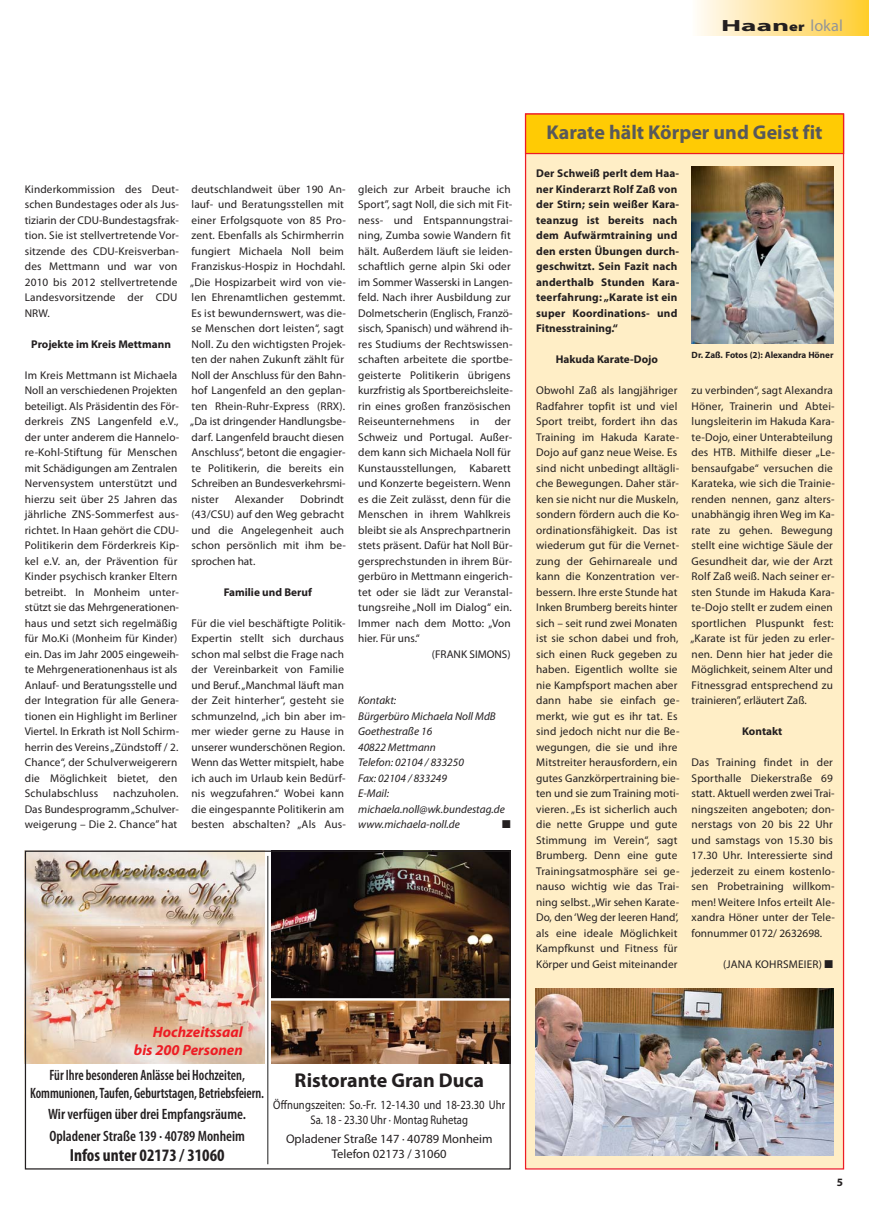
<style>
.page{position:relative;width:869px;height:1205px;background:#fff}
.page>*{position:absolute;margin:0;border:0;box-sizing:border-box;transform-origin:0 0}
.t1{font:700 20px "Myriad Pro";color:#58595b}
.t2{font:700 20px "Myriad Pro";color:#231f20}
.t3{font:700 condensed 17.5px "Myriad Pro";color:#231f20}
.t4{font:16.25px "Myriad Pro";color:#939598}
.t5{font:600 condensed 15px/18px "Myriad Pro";color:#231f20;text-align:center;scale:.9 1}
.t6{font:600 condensed 15px/21.5px "Myriad Pro";color:#231f20}
.t7{font:italic 700 15px/18px "Myriad Pro";color:#ed1c24;text-align:right}
.t8{font:12.5px/15px "Myriad Pro";color:#231f20;text-align:center;scale:.85 1}
.t9{font:12.5px/15px "Myriad Pro";color:#231f20;text-align:center}
.t10{font:11.25px/15.5px "Myriad Pro";letter-spacing:.015em;color:#231f20}
.t11{font:700 11.25px/15.5px "Myriad Pro";letter-spacing:.015em;color:#231f20}
.t12{font:italic 11.25px/15.5px "Myriad Pro";color:#231f20}
.t13{font:11.25px "Zapf Dingbats ITC";color:#231f20}
.t14{font:700 9.12px "Myriad Pro";color:#231f20}
.s1{font-weight:700;color:#231f20}
.s2{font-weight:900;font-size:13px;color:#231f20}
</style>
<div class="page">
<div style="left:691px;top:0;width:177px;height:35px;background:linear-gradient(to right,#fffbfc,#ffcd36)"></div>
<img style="left:27px;top:852px;width:237px;height:211px">
<img style="left:271px;top:852px;width:237px;height:146px">
<img style="left:271px;top:1000px;width:237px;height:63px">
<hr style="left:267px;top:856px;width:1px;height:308px;background:#4d4d4d">
<div style="left:25px;top:850px;width:485px;height:319px;border:1px solid #231f20"></div>
<div style="left:526px;top:115px;width:316px;height:1053px;background:#ffeec6"></div>
<div style="left:526px;top:115px;width:316px;height:38px;background:#ffcb04"></div>
<div style="left:524px;top:113px;width:319px;height:41px;border:1px solid #ed1c24"></div>
<img style="left:535px;top:989px;width:298px;height:166px">
<img style="left:691px;top:167px;width:142px;height:177px">
<h3 class="t4" style="left:720px;top:20px;width:123px"><span class="s1">Haan</span><span class="s2">er</span> lokal</h3>
<p class="t10" style="left:25px;top:182px;width:156px">Kinderkommission des Deut&shy;schen Bundestages oder als Jus&shy;tiziarin der CDU-Bundestagsfrak&shy;tion. Sie ist stellvertretende Vor&shy;sitzende des CDU-Kreisverban&shy;des Mettmann und war von<br>2010 bis 2012 stellvertretende<br>Landesvorsitzende der CDU<br>NRW.</p>
<p class="t11" style="left:31px;top:337px;width:141px">Projekte im Kreis Mettmann</p>
<p class="t10" style="left:25px;top:368px;width:156px">Im Kreis Mettmann ist Michaela<br>Noll an verschiedenen Projekten beteiligt. Als Präsidentin des För&shy;derkreis ZNS Langenfeld e.V., der unter anderem die Hannelo&shy;re-Kohl-Stiftung für Menschen mit Schädigungen am Zentralen<br>Nervensystem unterstützt und hierzu seit über 25 Jahren das jährliche ZNS-Sommerfest aus&shy;richtet. In Haan gehört die CDU-<br>Politikerin dem Förderkreis Kip&shy;kel e.V. an, der Prävention für<br>Kinder psychisch kranker Eltern betreibt. In Monheim unter&shy;stützt sie das Mehrgenerationen&shy;haus und setzt sich regelmäßig für Mo.Ki (Monheim für Kinder) ein. Das im Jahr 2005 eingeweih&shy;te Mehrgenerationenhaus ist als<br>Anlauf- und Beratungsstelle und der Integration für alle Genera&shy;tionen ein Highlight im Berliner<br>Viertel. In Erkrath ist Noll Schirm&shy;herrin des Vereins „Zündstoff / 2.<br>Chance“, der Schulverweigerern die Möglichkeit bietet, den<br>Schulabschluss</p>
<p class="t10" style="left:25px;top:787px;width:156px;text-align:justify;text-indent:88px">nachzuholen.<br>Das Bundesprogramm „Schulver&shy;weigerung – Die 2. Chance” hat</p>
<p class="t10" style="left:190px;top:182px;width:157px">deutschlandweit über 190 An&shy;lauf- und Beratungsstellen mit einer Erfolgsquote von 85 Pro&shy;zent. Ebenfalls als Schirmherrin fungiert Michaela Noll beim<br>Franziskus-Hospiz in Hochdahl. „Die Hospizarbeit wird von vie&shy;len Ehrenamtlichen gestemmt.<br>Es ist bewundernswert, was die&shy;se Menschen dort leisten“, sagt<br>Noll. Zu den wichtigsten Projek&shy;ten der nahen Zukunft zählt für<br>Noll der Anschluss für den Bahn&shy;hof Langenfeld an den geplan&shy;ten Rhein-Ruhr-Express (RRX). „Da ist dringender Handlungsbe&shy;darf. Langenfeld braucht diesen<br>Anschluss“, betont die engagier&shy;te Politikerin, die bereits ein<br>Schreiben an Bundesverkehrsmi&shy;nister</p>
<p class="t10" style="left:191px;top:492px;width:156px;text-indent:108px">Dobrindt (43/CSU) auf den Weg gebracht und die Angelegenheit auch schon persönlich mit ihm be&shy;sprochen hat.</p>
<p class="t11" style="left:223px;top:585px;width:90px">Familie und Beruf</p>
<p class="t10" style="left:191px;top:616px;width:156px">Für die viel beschäftigte Politik-<br>Expertin stellt sich durchaus schon mal selbst die Frage nach der Vereinbarkeit von Familie und Beruf. „Manchmal läuft man der Zeit hinterher“, gesteht sie schmunzelnd, „ich bin aber im&shy;mer wieder gerne zu Hause in unserer wunderschönen Region.<br>Wenn das Wetter mitspielt, habe ich auch im Urlaub kein Bedürf&shy;nis wegzufahren.“ Wobei kann die eingespannte Politikerin am besten abschalten? „Als Aus-</p>
<p class="t10" style="left:235px;top:492px;width:51px">Alexander</p>
<p class="t10" style="left:358px;top:182px;width:156px">gleich zur Arbeit brauche ich<br>Sport”, sagt Noll, die sich mit Fit&shy;ness- und Entspannungstrai&shy;ning, Zumba sowie Wandern fit hält. Außerdem läuft sie leiden&shy;schaftlich gerne alpin Ski oder im Sommer Wasserski in Langen&shy;feld. Nach ihrer Ausbildung zur<br>Dolmetscherin (Englisch, Franzö&shy;sisch, Spanisch) und während ih&shy;res Studiums der Rechtswissen&shy;schaften arbeitete die sportbe&shy;geisterte Politikerin übrigens kurzfristig als Sportbereichsleite&shy;rin eines großen französischen<br>Reiseunternehmens</p>
<p class="t10" style="left:470px;top:415px;width:11px">in</p>
<p class="t10" style="left:494px;top:415px;width:18px">der</p>
<p class="t10" style="left:358px;top:430px;width:156px">Schweiz und Portugal. Außer-</p>
<p class="t10" style="left:358px;top:446px;width:154px">dem kann sich Michaela Noll für</p>
<p class="t10" style="left:358px;top:461px;width:154px">Kunstausstellungen, Kabarett</p>
<p class="t10" style="left:358px;top:477px;width:154px">und Konzerte begeistern. Wenn</p>
<p class="t10" style="left:358px;top:492px;width:154px">es die Zeit zulässt, denn für die</p>
<p class="t10" style="left:358px;top:508px;width:154px">Menschen in ihrem Wahlkreis</p>
<p class="t10" style="left:358px;top:523px;width:154px">bleibt sie als Ansprechpartnerin</p>
<p class="t10" style="left:358px;top:539px;width:156px">stets präsent. Dafür hat Noll Bür-</p>
<p class="t10" style="left:358px;top:554px;width:156px">gersprechstunden in ihrem Bür-</p>
<p class="t10" style="left:358px;top:570px;width:156px">gerbüro in Mettmann eingerich-</p>
<p class="t10" style="left:358px;top:585px;width:156px">tet oder sie lädt zur Veranstal-</p>
<p class="t10" style="left:358px;top:601px;width:155px">tungsreihe „Noll im Dialog“ ein.</p>
<p class="t10" style="left:358px;top:616px;width:154px">Immer nach dem Motto: „Von</p>
<p class="t10" style="left:358px;top:632px;width:63px">hier. Für uns.“</p>
<p class="t10" style="left:432px;top:647px;width:80px">(FRANK SIMONS)</p>
<p class="t12" style="left:358px;top:694px;width:148px">Kontakt:<br>Bürgerbüro Michaela Noll MdB<br>Goethestraße 16<br>40822 Mettmann<br>Telefon: 02104 / 833250<br>Fax: 02104 / 833249<br>E-Mail: michaela.noll@wk.bundestag.de www.michaela-noll.de</p>
<p class="t13" style="left:502px;top:820px;width:10px">■</p>
<h3 class="t7" style="left:134px;top:1022px;width:110px">Hochzeitssaal bis 200 Personen</h3>
<h3 class="t5" style="left:30px;top:1067px;width:261px">Für Ihre besonderen Anlässe bei Hochzeiten,<br>Kommunionen, Taufen, Geburtstagen, Betriebsfeiern.</h3>
<h3 class="t6" style="left:48px;top:1105px;width:199px">Wir verfügen über drei Empfangsräume.<br>Opladener Straße 139 · 40789 Monheim</h3>
<h2 class="t3" style="left:70px;top:1144px;width:156px">Infos unter 02173 / 31060</h2>
<h1 class="t2" style="left:294px;top:1068px;width:191px">Ristorante Gran Duca</h1>
<p class="t8" style="left:273px;top:1098px;width:275px">Öffnungszeiten: So.-Fr. 12-14.30 und 18-23.30 Uhr<br>Sa. 18 - 23.30 Uhr · Montag Ruhetag</p>
<p class="t9" style="left:286px;top:1132px;width:208px">Opladener Straße 147 · 40789 Monheim<br>Telefon 02173 / 31060</p>
<h1 class="t1" style="left:546px;top:125px;width:277px">Karate hält Körper und Geist fit</h1>
<p class="t11" style="left:536px;top:166px;width:144px">Der Schweiß perlt dem Haa&shy;ner Kinderarzt Rolf Zaß von der Stirn; sein weißer Kara&shy;teanzug ist bereits nach dem Aufwärmtraining und den ersten Übungen durch&shy;geschwitzt. Sein Fazit nach anderthalb Stunden Kara&shy;teerfahrung: „Karate ist ein super Koordinations- und<br>Fitnesstraining.“</p>
<p class="t11" style="left:555px;top:352px;width:104px">Hakuda Karate-Dojo</p>
<p class="t10" style="left:536px;top:383px;width:145px">Obwohl Zaß als langjähriger<br>Radfahrer topfit ist und viel<br>Sport treibt, fordert ihn das<br>Training im Hakuda Karate-<br>Dojo auf ganz neue Weise. Es sind nicht unbedingt alltägli&shy;che Bewegungen. Daher stär&shy;ken sie nicht nur die Muskeln, sondern fördern auch die Ko&shy;ordinationsfähigkeit. Das ist wiederum gut für die Vernet&shy;zung der Gehirnareale und kann die Konzentration ver&shy;bessern. Ihre erste Stunde hat<br>Inken Brumberg bereits hinter sich – seit rund zwei Monaten ist sie schon dabei und froh, sich einen Ruck gegeben zu haben. Eigentlich wollte sie nie Kampfsport machen aber dann habe sie einfach ge&shy;merkt, wie gut es ihr tat. Es sind jedoch nicht nur die Be&shy;wegungen, die sie und ihre<br>Mitstreiter herausfordern, ein gutes Ganzkörpertraining bie&shy;ten und sie zum Training moti&shy;vieren. „Es ist sicherlich auch die nette Gruppe und gute<br>Stimmung im Verein“, sagt<br>Brumberg. Denn eine gute<br>Trainingsatmosphäre sei ge&shy;nauso wichtig wie das Trai&shy;ning selbst. „Wir sehen Karate-<br>Do, den ‘Weg der leeren Hand‘, als eine ideale Möglichkeit<br>Kampfkunst und Fitness für<br>Körper und Geist miteinander</p>
<p class="t10" style="left:690px;top:384px;width:146px">zu verbinden“, sagt Alexandra<br>Höner, Trainerin und Abtei&shy;lungsleiterin im Hakuda Kara&shy;te-Dojo, einer Unterabteilung des HTB. Mithilfe dieser „Le&shy;bensaufgabe“ versuchen die<br>Karateka, wie sich die Trainie&shy;renden nennen, ganz alters&shy;unabhängig ihren Weg im Ka&shy;rate zu gehen. Bewegung stellt eine wichtige Säule der<br>Gesundheit dar, wie der Arzt<br>Rolf Zaß weiß. Nach seiner er&shy;sten Stunde im Hakuda Kara&shy;te-Dojo stellt er zudem einen sportlichen Pluspunkt fest: „Karate ist für jeden zu erler&shy;nen. Denn hier hat jeder die<br>Möglichkeit, seinem Alter und<br>Fitnessgrad entsprechend zu trainieren”, erläutert Zaß.</p>
<p class="t14" style="left:691px;top:351px;width:143px">Dr. Zaß. Fotos (2): Alexandra Höner</p>
<p class="t11" style="left:741px;top:725px;width:42px">Kontakt</p>
<p class="t10" style="left:691px;top:756px;width:145px">Das Training findet in der<br>Sporthalle Diekerstraße 69 statt. Aktuell werden zwei Trai&shy;ningszeiten angeboten; don&shy;nerstags von 20 bis 22 Uhr und samstags von 15.30 bis<br>17.30 Uhr. Interessierte sind jederzeit zu einem kostenlo&shy;sen Probetraining willkom&shy;men! Weitere Infos erteilt Ale&shy;xandra Höner unter der Tele&shy;fonnummer 0172/ 2632698.</p>
<p class="t10" style="left:722px;top:957px;width:111px">(JANA KOHRSMEIER) ■</p>
</div>
